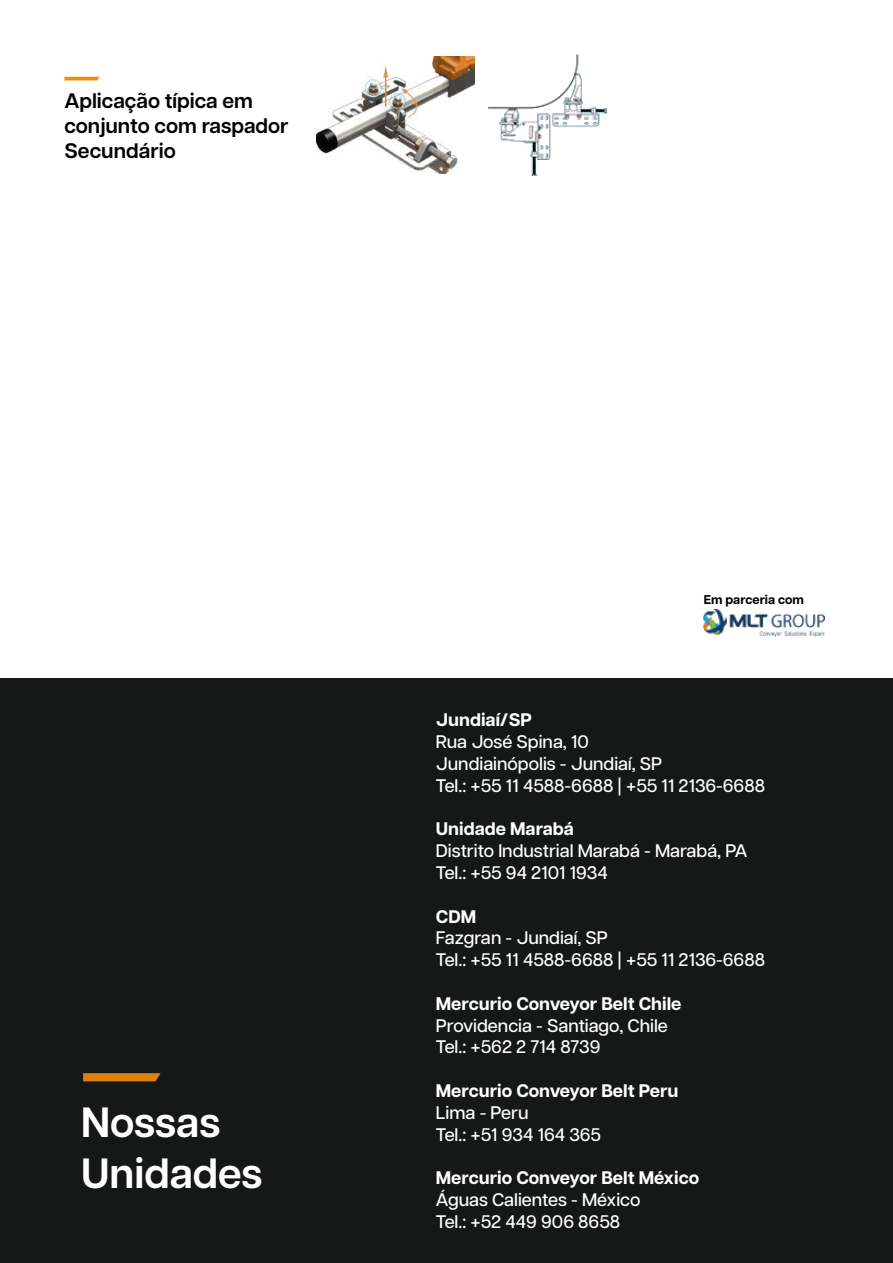
<style>
.page{position:relative;width:893px;height:1263px;background:#fff}
.page>*{position:absolute;margin:0;border:0;box-sizing:border-box;transform-origin:0 0}
.t1{font:600 42.15px/50.7px "Articulat CF";color:#fff}
.t2{font:600 21px/25.2px "Articulat CF";color:#010101}
.t3{font:500 18.15px/21.8px "Articulat CF";color:#fff}
.t4{font:700 18.15px "Articulat CF";color:#fff}
.t5{font:700 12.75px "Articulat CF";color:#010101}
</style>
<div class="page">
<div style="left:0;top:678px;width:893px;height:585px;background:#161818"></div>
<img style="left:704px;top:610px;width:121px;height:26px">
<svg style="left:83px;top:1073px;width:78px;height:8px"></svg>
<img style="left:316px;top:56px;width:158px;height:118px">
<img style="left:489px;top:54px;width:117px;height:122px">
<svg style="left:64px;top:77px;width:36px;height:3px"></svg>
<p class="t2" style="left:64px;top:87px;width:226px">Aplicação típica em conjunto com raspador<br>Secundário</p>
<h1 class="t1" style="left:81px;top:1095px;width:183px">Nossas<br>Unidades</h1>
<p class="t5" style="left:704px;top:590px;width:102px">Em parceria com</p>
<p class="t4" style="left:436px;top:707px;width:98px">Jundiaí/SP</p>
<p class="t3" style="left:436px;top:730px;width:331px">Rua José Spina, 10<br>Jundiainópolis - Jundiaí, SP<br>Tel.: +55 11 4588-6688 | +55 11 2136-6688</p>
<p class="t4" style="left:436px;top:816px;width:140px">Unidade Marabá</p>
<p class="t3" style="left:436px;top:839px;width:313px">Distrito Industrial Marabá - Marabá, PA<br>Tel.: +55 94 2101 1934</p>
<p class="t4" style="left:436px;top:903px;width:42px">CDM</p>
<p class="t3" style="left:436px;top:926px;width:331px">Fazgran - Jundiaí, SP<br>Tel.: +55 11 4588-6688 | +55 11 2136-6688</p>
<p class="t4" style="left:436px;top:990px;width:247px">Mercurio Conveyor Belt Chile</p>
<p class="t3" style="left:436px;top:1013px;width:233px">Providencia - Santiago, Chile<br>Tel.: +562 2 714 8739</p>
<p class="t4" style="left:436px;top:1077px;width:244px">Mercurio Conveyor Belt Peru</p>
<p class="t3" style="left:436px;top:1101px;width:167px">Lima - Peru<br>Tel.: +51 934 164 365</p>
<p class="t4" style="left:436px;top:1164px;width:265px">Mercurio Conveyor Belt México</p>
<p class="t3" style="left:436px;top:1188px;width:206px">Águas Calientes - México<br>Tel.: +52 449 906 8658</p>
</div>
